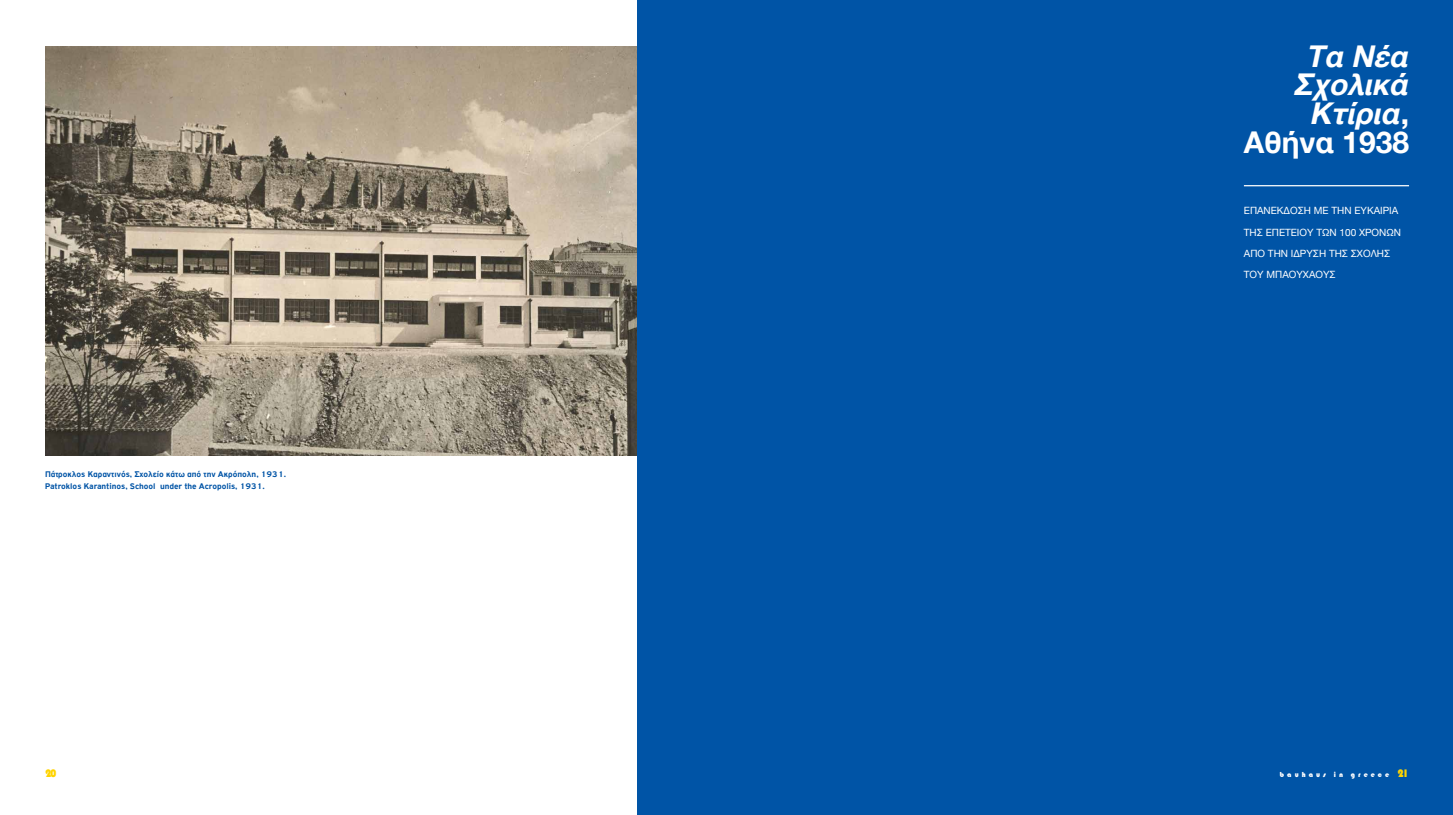
<style>
.page{position:relative;width:1453px;height:815px;background:#fff}
.page>*{position:absolute;margin:0;border:0;box-sizing:border-box;transform-origin:0 0}
.t1{font:italic 700 30px/28.8px "Helvetica Neue";color:#fff;text-align:right}
.t2{font:11.25px "Bauhaus 93";color:#ffd400}
.t3{font:10px "Helvetica Neue";color:#fff}
.t4{font:700 8.75px/12.5px "PF Highway Gothic";color:#0054a6}
.t5{font:7.5px "Bauhaus 93";letter-spacing:.4em;color:#fff}
.s1{font-style:normal}
.s2{font-size:11.25px;color:#ffd400}
</style>
<div class="page">
<img style="left:45px;top:46px;width:593px;height:409px">
<div style="left:638px;top:0;width:815px;height:815px;background:#0054a6"></div>
<hr style="left:1244px;top:185px;width:165px;height:1px;background:#fff">
<h1 class="t1" style="left:1244px;top:42px;width:167px">Τα Νέα<br>Σχολικά<br>Κτίρια<span class="s1">,<br>Αθήνα 1938</span></h1>
<p class="t4" style="left:45px;top:467px;width:243px">Πάτροκλος Καραντινός, Σχολείο κάτω από την Ακρόπολη, 1931.<br>Patroklos Karantinos, School under the Acropolis, 1931.</p>
<p class="t3" style="left:1244px;top:204px;width:14px">Επανέκδοση</p>
<p class="t3" style="left:1314px;top:204px;width:26px">με την</p>
<p class="t3" style="left:1354px;top:204px;width:7px">ευκαιρία</p>
<p class="t3" style="left:1244px;top:225px;width:8px">της</p>
<p class="t3" style="left:1266px;top:225px;width:7px">επετείου</p>
<p class="t3" style="left:1316px;top:225px;width:8px">των</p>
<p class="t3" style="left:1339px;top:225px;width:28px">100 χρόνων</p>
<p class="t3" style="left:1244px;top:246px;width:8px">από</p>
<p class="t3" style="left:1268px;top:246px;width:8px">την</p>
<p class="t3" style="left:1291px;top:246px;width:7px">ίδρυση</p>
<p class="t3" style="left:1329px;top:246px;width:8px">της</p>
<p class="t3" style="left:1351px;top:246px;width:34px">Σχολής</p>
<p class="t3" style="left:1244px;top:267px;width:8px">του</p>
<p class="t3" style="left:1266px;top:267px;width:17px">Μπάουχαους</p>
<p class="t2" style="left:45px;top:767px;width:13px">20</p>
<p class="t5" style="left:1280px;top:770px;width:131px">bauhaus in greece <span class="s2">21</span></p>
</div>
